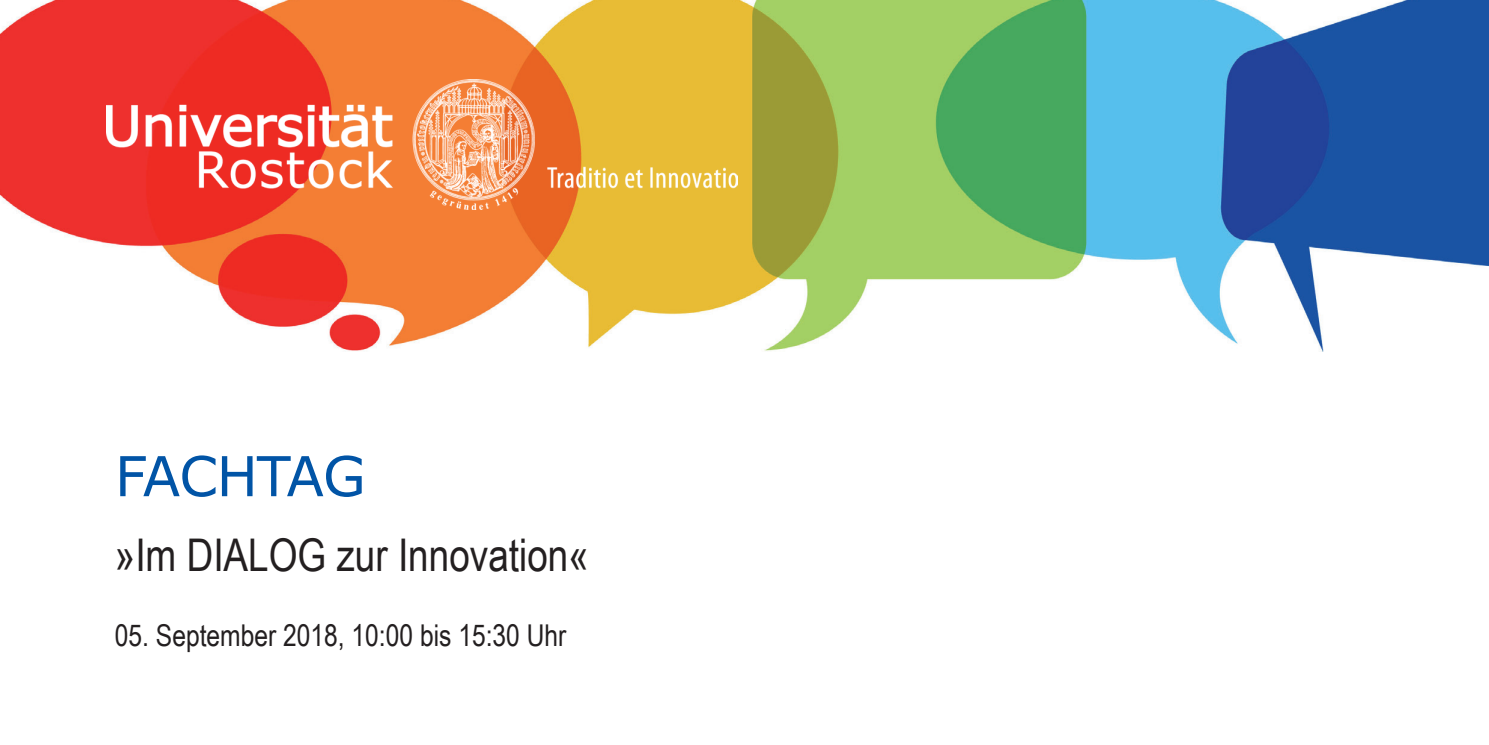
<style>
.page{position:relative;width:1489px;height:745px;background:#fff}
.page>*{position:absolute;margin:0;border:0;box-sizing:border-box;transform-origin:0 0}
.t1{font:55px "Verdana";letter-spacing:-.02em;color:#0154a6}
.t2{font:45px "Arial Narrow";color:#231f20}
.t3{font:30px "Arial Narrow";color:#231f20}
</style>
<div class="page">
<img style="left:0;top:0;width:1488px;height:351px">
<img style="left:106px;top:80px;width:631px;height:129px">
<h1 class="t1" style="left:115px;top:438px;width:252px">FACHTAG</h1>
<h2 class="t2" style="left:115px;top:522px;width:475px">»Im DIALOG zur Innovation«</h2>
<p class="t3" style="left:115px;top:613px;width:453px">05. September 2018, 10:00 bis 15:30 Uhr</p>
</div>
